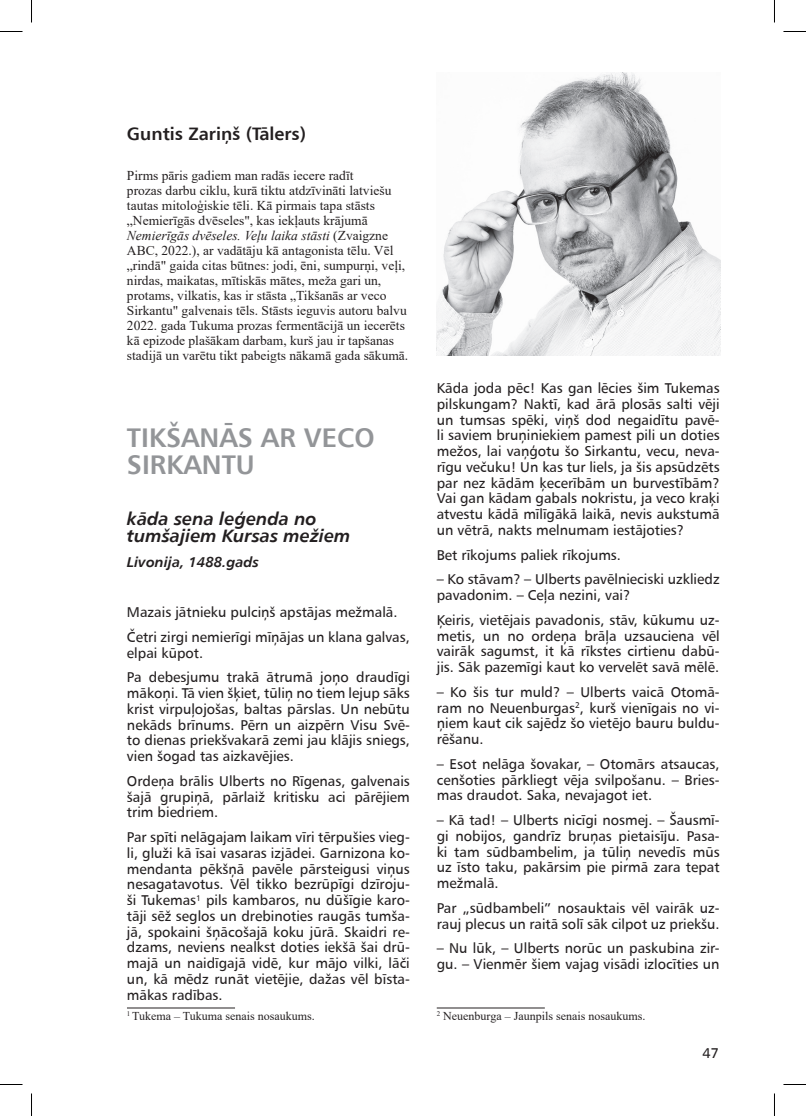
<style>
.page{position:relative;width:806px;height:1116px;background:#fff}
.page>*{position:absolute;margin:0;border:0;box-sizing:border-box;transform-origin:0 0}
.t1{font:27px/27px "Humanist 777 TL Bold B";color:#939598}
.t2{font:18px/16.5px "Humanist 777 TL Bold Italic B";color:#231f20}
.t3{font:18px "Humanist 777 TL Bold B";color:#231f20}
.t4{font:14.25px/15.8px "Humanist 777 TL Roman B";color:#231f20;text-align:justify}
.t5{font:14.25px "Humanist 777 TL Bold Italic B";color:#231f20}
.t6{font:13.5px/15px "Times New Roman";color:#231f20}
.t7{font:12px "Times New Roman";color:#231f20}
.s1{font-style:italic}
</style>
<div class="page">
<hr style="left:127px;top:1008px;width:108px;height:1px;background:#231f20">
<hr style="left:436px;top:1008px;width:108px;height:1px;background:#231f20">
<img style="left:436px;top:72px;width:284px;height:283px">
<svg style="left:0;top:31px;width:22px;height:1px"></svg>
<svg style="left:783px;top:31px;width:23px;height:1px"></svg>
<svg style="left:0;top:1084px;width:22px;height:1px"></svg>
<svg style="left:783px;top:1084px;width:23px;height:1px"></svg>
<svg style="left:31px;top:0;width:1px;height:22px"></svg>
<svg style="left:31px;top:1094px;width:1px;height:22px"></svg>
<svg style="left:774px;top:0;width:1px;height:22px"></svg>
<svg style="left:774px;top:1094px;width:1px;height:22px"></svg>
<p class="t3" style="left:127px;top:122px;width:181px">Guntis Zariņš (Tālers)</p>
<p class="t6" style="left:127px;top:168px;width:283px">Pirms pāris gadiem man radās iecere radīt<br>prozas darbu ciklu, kurā tiktu atdzīvināti latviešu tautas mitoloģiskie tēli. Kā pirmais tapa stāsts „Nemierīgās dvēseles", kas iekļauts krājumā <span class="s1">Nemierīgās dvēseles. Veļu laika stāsti</span> (Zvaigzne ABC, 2022.), ar vadātāju kā antagonista tēlu. Vēl „rindā" gaida citas būtnes: jodi, ēni, sumpurņi, veļi, nirdas, maikatas, mītiskās mātes, meža gari un, protams, vilkatis, kas ir stāsta „Tikšanās ar veco Sirkantu" galvenais tēls. Stāsts ieguvis autoru balvu 2022. gada Tukuma prozas fermentācijā un iecerēts kā epizode plašākam darbam, kurš jau ir tapšanas stadijā un varētu tikt pabeigts nākamā gada sākumā.</p>
<h1 class="t1" style="left:127px;top:423px;width:249px">TIKŠANĀS AR VECO<br>SIRKANTU</h1>
<p class="t2" style="left:127px;top:510px;width:225px">kāda sena leģenda no tumšajiem Kursas mežiem</p>
<p class="t5" style="left:127px;top:553px;width:134px">Livonija, 1488.gads</p>
<p class="t4" style="left:127px;top:599px;width:284px;line-height:24.8px">Mazais jātnieku pulciņš apstājas mežmalā.<br>Četri zirgi nemierīgi mīņājas un klana galvas,</p>
<p class="t4" style="left:127px;top:640px;width:284px;line-height:24.8px">elpai kūpot.<br>Pa debesjumu trakā ātrumā joņo draudīgi</p>
<p class="t4" style="left:127px;top:685px;width:284px">mākoņi. Tā vien šķiet, tūliņ no tiem lejup sāks krist virpuļojošas, baltas pārslas. Un nebūtu nekāds brīnums. Pērn un aizpērn Visu Svē&shy;to dienas priekšvakarā zemi jau klājis sniegs, vien šogad tas aizkavējies.</p>
<p class="t4" style="left:127px;top:773px;width:284px">Ordeņa brālis Ulberts no Rīgenas, galvenais šajā grupiņā, pārlaiž kritisku aci pārējiem trim biedriem.</p>
<p class="t4" style="left:127px;top:829px;width:284px">Par spīti nelāgajam laikam vīri tērpušies vieg&shy;li, gluži kā īsai vasaras izjādei. Garnizona ko&shy;mendanta pēkšņā pavēle pārsteigusi viņus nesagatavotus. Vēl tikko bezrūpīgi dzīroju&shy;ši Tukemas<sup>1</sup> pils kambaros, nu dūšīgie karo&shy;tāji sēž seglos un drebinoties raugās tumša&shy;jā, spokaini šņācošajā koku jūrā. Skaidri re&shy;dzams, neviens nealkst doties iekšā šai drū&shy;majā un naidīgajā vidē, kur mājo vilki, lāči un, kā mēdz runāt vietējie, dažas vēl bīsta&shy;mākas radības.</p>
<p class="t7" style="left:127px;top:1008px;width:189px"><sup>1</sup> Tukema – Tukuma senais nosaukums.</p>
<p class="t4" style="left:436px;top:380px;width:284px">Kāda joda pēc! Kas gan lēcies šim Tukemas pilskungam? Naktī, kad ārā plosās salti vēji un tumsas spēki, viņš dod negaidītu pavē&shy;li saviem bruņiniekiem pamest pili un doties mežos, lai vaņģotu šo Sirkantu, vecu, neva&shy;rīgu večuku! Un kas tur liels, ja šis apsūdzēts par nez kādām ķecerībām un burvestībām?<br>Vai gan kādam gabals nokristu, ja veco kraķi atvestu kādā mīlīgākā laikā, nevis aukstumā un vētrā, nakts melnumam iestājoties?</p>
<p class="t4" style="left:436px;top:546px;width:186px">Bet rīkojums paliek rīkojums.</p>
<p class="t4" style="left:436px;top:571px;width:284px">– Ko stāvam? – Ulberts pavēlnieciski uzkliedz pavadonim. – Ceļa nezini, vai?</p>
<p class="t4" style="left:436px;top:612px;width:284px">Ķeiris, vietējais pavadonis, stāv, kūkumu uz&shy;metis, un no ordeņa brāļa uzsauciena vēl vairāk sagumst, it kā rīkstes cirtienu dabū&shy;jis. Sāk pazemīgi kaut ko vervelēt savā mēlē.</p>
<p class="t4" style="left:436px;top:684px;width:284px">– Ko šis tur muld? – Ulberts vaicā Otomā&shy;ram no Neuenburgas<sup>2</sup>, kurš vienīgais no vi&shy;ņiem kaut cik sajēdz šo vietējo bauru buldu&shy;rēšanu.</p>
<p class="t4" style="left:437px;top:756px;width:284px">– Esot nelāga šovakar, – Otomārs atsaucas, cenšoties pārkliegt vēja svilpošanu. – Bries&shy;mas draudot. Saka, nevajagot iet.</p>
<p class="t4" style="left:437px;top:812px;width:284px">– Kā tad! – Ulberts nicīgi nosmej. – Šausmī&shy;gi nobijos, gandrīz bruņas pietaisīju. Pasa&shy;ki tam sūdbambelim, ja tūliņ nevedīs mūs uz īsto taku, pakārsim pie pirmā zara tepat mežmalā.</p>
<p class="t4" style="left:437px;top:900px;width:284px">Par „sūdbambeli” nosauktais vēl vairāk uz&shy;rauj plecus un raitā solī sāk cilpot uz priekšu.</p>
<p class="t4" style="left:437px;top:940px;width:284px">– Nu lūk, – Ulberts norūc un paskubina zir&shy;gu. – Vienmēr šiem vajag visādi izlocīties un</p>
<p class="t7" style="left:436px;top:1008px;width:210px"><sup>2</sup> Neuenburga – Jaunpils senais nosaukums.</p>
<p class="t4" style="left:702px;top:1044px;width:18px">47</p>
</div>
